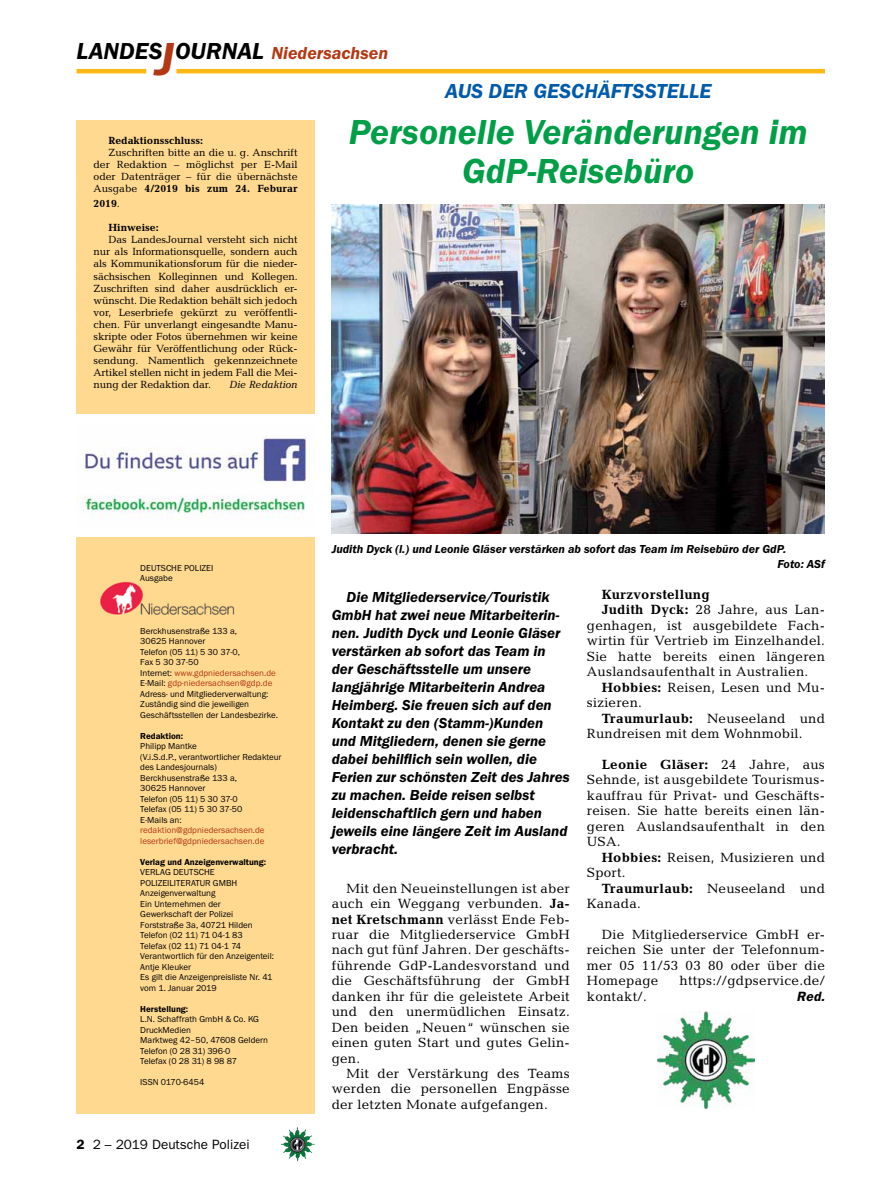
<style>
.page{position:relative;width:893px;height:1191px;background:#fff}
.page>*{position:absolute;margin:0;border:0;box-sizing:border-box;transform-origin:0 0}
.t1{font:italic 600 36px/39px "Franklin Gothic Itc T";color:#009f47;text-align:center}
.t2{font:italic 600 21px "Franklin Gothic Itc T";color:#005baa}
.t3{font:italic 600 18px "Franklin Gothic Itc T";color:#b33916}
.t4{font:italic 600 15px/18px "Franklin Gothic Itc T";color:#000}
.t5{font:13.5px/15.5px "Candida";letter-spacing:.02em;color:#000;text-align:justify}
.t6{font:13.5px "Franklin Gothic";color:#000}
.t7{font:700 13.5px "Candida";letter-spacing:.02em;color:#000}
.t8{font:italic 600 13.5px "Franklin Gothic";color:#000}
.t9{font:italic 600 12px/15.5px "Franklin Gothic Itc T";color:#000}
.t10{font:10.5px/12px "Candida";letter-spacing:-.005em;color:#000;text-align:justify}
.t11{font:700 10.5px "Candida";color:#000}
.t12{font:italic 10.5px "Candida";letter-spacing:-.01em;color:#000}
.t13{font:9px/10.5px "Franklin Gothic Itc T";color:#000}
.t14{font:9px/10.5px "Franklin Gothic Itc T";color:#b33916}
.t15{font:600 9px "Franklin Gothic Itc T";color:#000}
.s1{font-size:24px;color:#000}
.s2{font-size:48px}
.s3{font-weight:700}
.s4{font-weight:400}
.s5{color:#b33916}
.s6{font-weight:600}
</style>
<div class="page">
<hr style="left:77px;top:69px;width:69px;height:4px;background:#fdb913">
<hr style="left:176px;top:69px;width:649px;height:4px;background:#fdb913">
<img style="left:281px;top:1128px;width:16px;height:24px">
<div style="left:77px;top:537px;width:238px;height:576px;background:#ffd990"></div>
<img style="left:100px;top:581px;width:135px;height:34px">
<div style="left:77px;top:120px;width:238px;height:293px;background:#ffd990"></div>
<img style="left:77px;top:438px;width:229px;height:81px">
<img style="left:332px;top:205px;width:493px;height:329px">
<img style="left:657px;top:1011px;width:97px;height:98px">
<h3 class="t3" style="left:77px;top:42px;width:313px"><span class="s1">LANDES</span><span class="s2">J</span><span class="s1">OURNAL</span> Niedersachsen</h3>
<h2 class="t2" style="left:445px;top:79px;width:58px">Aus der</h2>
<h2 class="t2" style="left:533px;top:79px;width:146px">Ges chäftss telle</h2>
<p class="t11" style="left:108px;top:134px;width:96px">Redaktionsschluss:</p>
<p class="t10" style="left:94px;top:146px;width:206px;text-indent:15px">Zuschriften bitte an die u. g. Anschrift der Redaktion – möglichst per E-Mail oder Datenträger – für die übernächste Ausgabe <span class="s3">4/2019 bis zum 24. Feburar</span></p>
<p class="t11" style="left:94px;top:198px;width:28px">2019<span class="s4">.</span></p>
<p class="t11" style="left:108px;top:222px;width:52px">Hinweise:</p>
<p class="t10" style="left:94px;top:234px;width:206px;text-indent:15px">Das LandesJournal versteht sich nicht nur als Informationsquelle, sondern auch als Kommunikationsforum für die nieder&shy;sächsischen Kolleginnen und Kollegen.<br>Zuschriften sind daher ausdrücklich er&shy;wünscht. Die Redaktion behält sich jedoch vor, Leserbriefe gekürzt zu veröffentli&shy;chen. Für unverlangt eingesandte Manu&shy;skripte oder Fotos übernehmen wir keine Gewähr für Veröffentlichung oder Rück&shy;sendung. Namentlich gekennzeichnete Artikel stellen nicht in jedem Fall die Mei&shy;nung der Redaktion dar.</p>
<p class="t12" style="left:229px;top:378px;width:70px">Die Redaktion</p>
<h1 class="t1" style="left:349px;top:112px;width:461px">Personelle Veränderungen im<br>GdP-Reisebüro</h1>
<p class="t13" style="left:140px;top:562px;width:75px">DEUTSCHE POLIZEI<br>Ausgabe</p>
<p class="t13" style="left:140px;top:625px;width:139px">Berckhusenstraße 133 a,<br>30625 Hannover<br>Telefon (05 11) 5 30 37-0,<br>Fax 5 30 37-50<br>Internet: <span class="s5">www.gdpniedersachsen.de<br></span>E-Mail: <span class="s5">gdp-niedersachsen@gdp.de<br></span>Adress- und Mitgliederverwaltung:<br>Zuständig sind die jeweiligen<br>Geschäftsstellen der Landesbezirke.</p>
<p class="t15" style="left:140px;top:730px;width:44px">Redaktion:</p>
<p class="t13" style="left:140px;top:741px;width:143px">Philipp Mantke<br>(V.i.S.d.P., verantwortlicher Redakteur des Landesjournals)<br>Berckhusenstraße 133 a,<br>30625 Hannover<br>Telefon (05 11) 5 30 37-0<br>Telefax (05 11) 5 30 37-50<br>E-Mails an:</p>
<p class="t14" style="left:140px;top:825px;width:126px">redaktion@gdpniedersachsen.de leserbrief@gdpniedersachsen.de</p>
<p class="t15" style="left:140px;top:856px;width:127px">Verlag und Anzeigenverwaltung:</p>
<p class="t13" style="left:140px;top:867px;width:135px">VERLAG DEUTSCHE<br>POLIZEILITERATUR GMBH<br>Anzeigenverwaltung<br>Ein Unternehmen der<br>Gewerkschaft der Polizei<br>Forststraße 3a, 40721 Hilden<br>Telefon (02 11) 71 04-1 83<br>Telefax (02 11) 71 04-1 74<br>Verantwortlich für den Anzeigenteil:<br>Antje Kleuker<br>Es gilt die Anzeigenpreisliste Nr. 41 vom 1. Januar 2019</p>
<p class="t15" style="left:140px;top:1003px;width:50px">Herstellung:</p>
<p class="t13" style="left:140px;top:1014px;width:129px">L.N. Schaffrath GmbH &amp; Co. KG<br>DruckMedien<br>Marktweg 42–50, 47608 Geldern<br>Telefon (0 28 31) 396-0<br>Telefax (0 28 31) 8 98 87</p>
<p class="t13" style="left:140px;top:1077px;width:65px">ISSN 0170-6454</p>
<p class="t6" style="left:77px;top:1136px;width:175px"><span class="s6">2</span> 2 – 2019 Deutsche Polizei</p>
<p class="t9" style="left:777px;top:540px;width:49px;text-indent:-446px">Judith Dyck (l.) und Leonie Gläser verstärken ab sofort das Team im Reisebüro der GdP.<br>Foto: ASf</p>
<p class="t4" style="left:332px;top:587px;width:240px;text-indent:15px">Die Mitgliederservice/Touristik<br>GmbH hat zwei neue Mitarbeiterin&shy;nen. Judith Dyck und Leonie Gläser verstärken ab sofort das Team in der Geschäftsstelle um unsere langjährige Mitarbeiterin Andrea<br>Heimberg. Sie freuen sich auf den<br>Kontakt zu den (Stamm-)Kunden und Mitgliedern, denen sie gerne dabei behilflich sein wollen, die<br>Ferien zur schönsten Zeit des Jahres zu machen. Beide reisen selbst leidenschaftlich gern und haben jeweils eine längere Zeit im Ausland verbracht.</p>
<p class="t5" style="left:332px;top:880px;width:240px;text-indent:15px">Mit den Neueinstellungen ist aber auch ein Weggang verbunden. <span class="s3">Ja&shy;net Kretschmann</span> verlässt Ende Feb&shy;ruar die Mitgliederservice GmbH nach gut fünf Jahren. Der geschäfts&shy;führende GdP-Landesvorstand und die Geschäftsführung der GmbH danken ihr für die geleistete Arbeit und den unermüdlichen Einsatz.<br>Den beiden „Neuen“ wünschen sie einen guten Start und gutes Gelin&shy;gen.</p>
<p class="t5" style="left:332px;top:1065px;width:240px;text-indent:15px">Mit der Verstärkung des Teams werden die personellen Engpässe der letzten Monate aufgefangen.</p>
<p class="t7" style="left:602px;top:586px;width:110px">Kurzvorstellung</p>
<p class="t5" style="left:602px;top:602px;width:225px"><span class="s3">Judith Dyck:</span> 28 Jahre, aus Lan-</p>
<p class="t5" style="left:587px;top:617px;width:240px">genhagen, ist ausgebildete Fach-</p>
<p class="t5" style="left:587px;top:633px;width:240px">wirtin für Vertrieb im Einzelhandel.</p>
<p class="t5" style="left:587px;top:648px;width:240px">Sie hatte bereits einen längeren</p>
<p class="t5" style="left:587px;top:664px;width:223px">Auslandsaufenthalt in Australien.</p>
<p class="t5" style="left:602px;top:679px;width:225px"><span class="s3">Hobbies:</span> Reisen, Lesen und Mu-</p>
<p class="t5" style="left:587px;top:695px;width:57px">sizieren.</p>
<p class="t5" style="left:602px;top:710px;width:225px"><span class="s3">Traumurlaub:</span> Neuseeland und</p>
<p class="t5" style="left:587px;top:725px;width:217px">Rundreisen mit dem Wohnmobil.</p>
<p class="t5" style="left:587px;top:756px;width:240px;text-indent:15px"><span class="s3">Leonie Gläser:</span> 24 Jahre, aus Sehnde, ist ausgebildete Tourismus&shy;kauffrau für Privat- und Geschäfts&shy;reisen. Sie hatte bereits einen län&shy;geren Auslandsaufenthalt in den USA.</p>
<p class="t5" style="left:587px;top:849px;width:240px;text-indent:15px"><span class="s3">Hobbies:</span> Reisen, Musizieren und<br>Sport.</p>
<p class="t5" style="left:587px;top:880px;width:240px;text-indent:15px"><span class="s3">Traumurlaub:</span> Neuseeland und<br>Kanada.</p>
<p class="t5" style="left:587px;top:926px;width:240px;text-indent:15px">Die Mitgliederservice GmbH er&shy;reichen Sie unter der Telefonnum&shy;mer 05 11/53 03 80 oder über die Homepage</p>
<p class="t5" style="left:679px;top:973px;width:147px">https://gdpservice.de/</p>
<p class="t5" style="left:587px;top:988px;width:61px">kontakt/.</p>
<p class="t8" style="left:797px;top:988px;width:30px">Red.</p>
</div>
